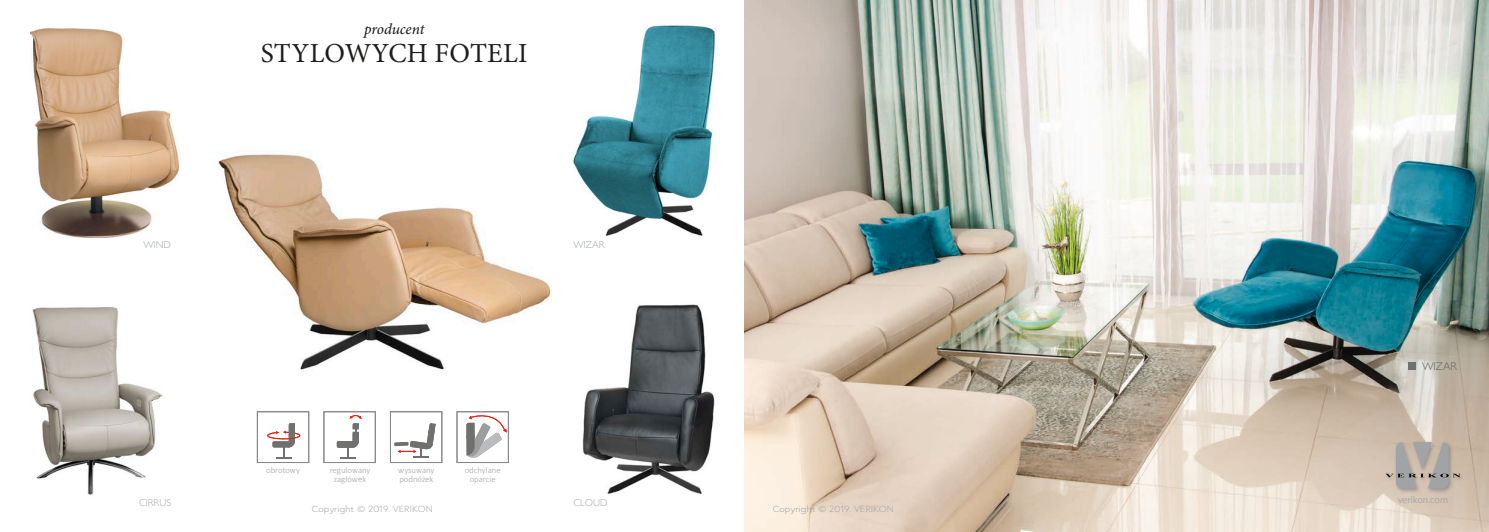
<style>
.page{position:relative;width:1489px;height:532px;background:#fff}
.page>*{position:absolute;margin:0;border:0;box-sizing:border-box;transform-origin:0 0}
.t1{font:27.5px "Minion Pro";letter-spacing:.01em;color:#1d1d1b}
.t2{font:italic 15px "Adobe Hebrew";letter-spacing:-.01em;color:#1d1d1b}
.t3{font:300 11.25px "Gill Sans";color:#646769}
.t4{font:300 10px "Gill Sans";color:#a3a6a9}
.t5{font:9.38px "Segoe UI Emoji";color:#a3a6a9}
.t6{font:300 8.75px/8.8px "Calibri";color:#a3a6a9;text-align:center}
.t7{font:300 8.75px "Europa";color:#a3a6a9;scale:1.14 1}
</style>
<div class="page">
<img style="left:582px;top:304px;width:133px;height:190px">
<img style="left:573px;top:25px;width:143px;height:211px">
<img style="left:32px;top:307px;width:131px;height:188px">
<img style="left:30px;top:28px;width:148px;height:210px">
<svg style="left:257px;top:411px;width:252px;height:52px"></svg>
<img style="left:744px;top:0;width:744px;height:531px">
<div style="left:1383px;top:439px;width:81px;height:54px;background:#1d1d1b;opacity:.3"></div>
<svg style="left:1385px;top:442px;width:75px;height:46px;background:#b4aba3"></svg>
<div style="left:1407px;top:362px;width:8px;height:8px;background:#70706f"></div>
<img style="left:217px;top:151px;width:334px;height:219px">
<svg style="left:1402px;top:495px;width:15px;height:7px"></svg>
<svg style="left:1428px;top:497px;width:5px;height:5px"></svg>
<svg style="left:1440px;top:497px;width:7px;height:5px"></svg>
<p class="t2" style="left:364px;top:20px;width:62px">producent</p>
<p class="t1" style="left:261px;top:35px;width:268px">STYLOWYCH FOTELI</p>
<p class="t4" style="left:143px;top:238px;width:29px">WIND</p>
<p class="t4" style="left:573px;top:238px;width:33px">WIZAR</p>
<p class="t4" style="left:139px;top:496px;width:33px">CIRRUS</p>
<p class="t6" style="left:266px;top:466px;width:35px">obrotowy</p>
<p class="t6" style="left:330px;top:466px;width:42px">regulowany</p>
<p class="t6" style="left:334px;top:474px;width:34px">zagłówek</p>
<p class="t6" style="left:398px;top:466px;width:38px">wysuwany</p>
<p class="t6" style="left:399px;top:474px;width:36px">podnóżek</p>
<p class="t6" style="left:464px;top:466px;width:37px">odchylane oparcie</p>
<p class="t7" style="left:312px;top:503px;width:108px">Copyright © 2019. VERIKON</p>
<p class="t4" style="left:573px;top:496px;width:36px">CLOUD</p>
<p class="t7" style="left:772px;top:503px;width:108px">Copyright © 2019. VERIKON</p>
<p class="t3" style="left:1421px;top:360px;width:37px">WIZAR</p>
<p class="t5" style="left:1397px;top:493px;width:43px">❖ □■□</p>
</div>
